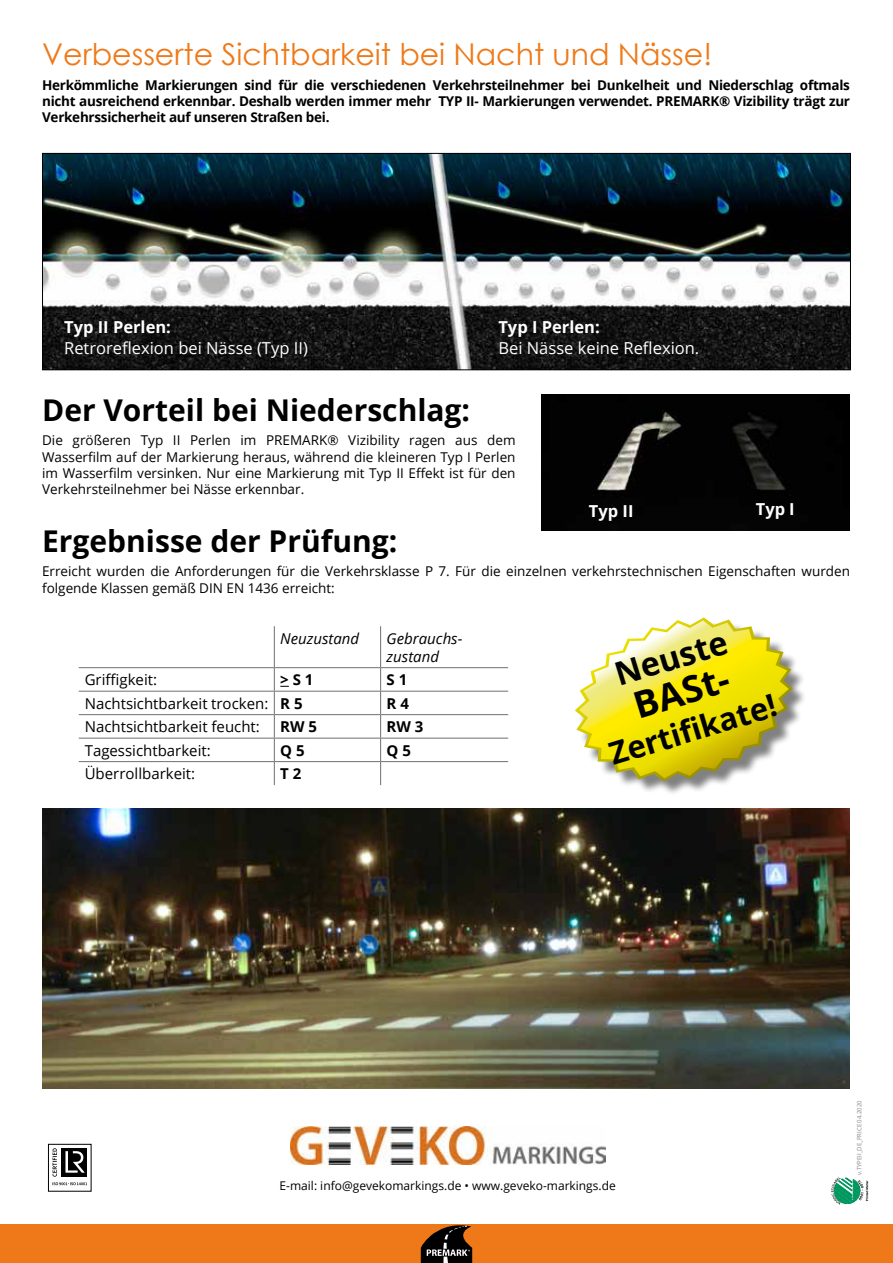
<style>
.page{position:relative;width:893px;height:1263px;background:#fff}
.page>*{position:absolute;margin:0;border:0;box-sizing:border-box;transform-origin:0 0}
.t1{font:700 36.75px "Open Sans";color:#000}
.t2{font:700 32.4px "Open Sans";color:#000}
.t3{font:700 30.9px "Open Sans";color:#000}
.t4{font:700 30px "Open Sans";color:#000}
.t5{font:30px "Century Gothic";color:#ef7918}
.t6{font:16.5px "Open Sans";color:#fff}
.t7{font:700 16.5px "Open Sans";color:#fff}
.t8{font:15px "Open Sans";color:#000}
.t9{font:italic 15px/18px "Open Sans";color:#000}
.t10{font:700 15px "Open Sans";color:#000}
.t11{font:13.5px/16.2px "Open Sans";color:#000}
.t12{font:700 13.5px/16.2px "Open Sans";letter-spacing:-.02em;color:#000;text-align:justify}
.t13{font:12px "Open Sans";color:#000}
.t14{font:6px "Open Sans";color:#878787}
.s1{font-weight:700}
</style>
<div class="page">
<img style="left:44px;top:155px;width:805px;height:213px">
<div style="left:42px;top:153px;width:809px;height:217px;border:1px solid #000"></div>
<hr style="left:274px;top:626px;width:1px;height:41px;background:#706f6f">
<hr style="left:380px;top:626px;width:1px;height:41px;background:#706f6f">
<hr style="left:79px;top:667px;width:195px;height:1px;background:#706f6f">
<hr style="left:274px;top:667px;width:107px;height:1px;background:#706f6f">
<hr style="left:381px;top:667px;width:127px;height:1px;background:#706f6f">
<hr style="left:79px;top:691px;width:195px;height:1px;background:#706f6f">
<hr style="left:274px;top:691px;width:107px;height:1px;background:#706f6f">
<hr style="left:381px;top:691px;width:127px;height:1px;background:#706f6f">
<hr style="left:79px;top:714px;width:195px;height:1px;background:#706f6f">
<hr style="left:274px;top:714px;width:107px;height:1px;background:#706f6f">
<hr style="left:381px;top:714px;width:127px;height:1px;background:#706f6f">
<hr style="left:79px;top:738px;width:195px;height:1px;background:#706f6f">
<hr style="left:274px;top:738px;width:107px;height:1px;background:#706f6f">
<hr style="left:381px;top:738px;width:127px;height:1px;background:#706f6f">
<hr style="left:79px;top:761px;width:195px;height:1px;background:#706f6f">
<hr style="left:274px;top:761px;width:107px;height:1px;background:#706f6f">
<hr style="left:381px;top:761px;width:127px;height:1px;background:#706f6f">
<svg style="left:380px;top:668px;width:1px;height:117px"></svg>
<svg style="left:274px;top:668px;width:15px;height:117px"></svg>
<img style="left:542px;top:395px;width:307px;height:135px">
<div style="left:577px;top:620px;width:230px;height:176px;background:#000;opacity:.5"></div>
<svg style="left:575px;top:617px;width:218px;height:164px"></svg>
<img style="left:42px;top:808px;width:808px;height:281px">
<div style="left:0;top:1225px;width:893px;height:38px;background:#ef7918"></div>
<svg style="left:831px;top:1177px;width:37px;height:27px"></svg>
<svg style="left:421px;top:1225px;width:51px;height:38px"></svg>
<div style="left:48px;top:1144px;width:43px;height:47px;border:1px solid #000"></div>
<svg style="left:53px;top:1148px;width:34px;height:37px"></svg>
<img style="left:290px;top:1126px;width:315px;height:39px">
<h3 class="t5" style="left:42px;top:33px;width:672px">Verbesserte Sichtbarkeit bei Nacht und Nässe!</h3>
<p class="t12" style="left:42px;top:76px;width:809px">Herkömmliche Markierungen sind für die verschiedenen Verkehrsteilnehmer bei Dunkelheit und Niederschlag oftmals nicht ausreichend erkennbar. Deshalb werden immer mehr TYP II- Markierungen verwendet. PREMARK® Vizibility trägt zur Verkehrssicherheit auf unseren Straßen bei.</p>
<p class="t7" style="left:64px;top:316px;width:108px">Typ II Perlen:</p>
<p class="t6" style="left:64px;top:336px;width:245px">Retroreflexion bei Nässe (Typ II)</p>
<p class="t7" style="left:498px;top:316px;width:103px">Typ I Perlen:</p>
<p class="t6" style="left:498px;top:336px;width:202px">Bei Nässe keine Reflexion.</p>
<h3 class="t4" style="left:42px;top:389px;width:429px">Der Vorteil bei Niederschlag:</h3>
<p class="t11" style="left:42px;top:432px;width:475px;text-align:justify">Die größeren Typ II Perlen im PREMARK® Vizibility ragen aus dem Wasserfilm auf der Markierung heraus, während die kleineren Typ I Perlen im Wasserfilm versinken. Nur eine Markierung mit Typ II Effekt ist für den Verkehrsteilnehmer bei Nässe erkennbar.</p>
<p class="t7" style="left:589px;top:499px;width:46px">Typ II</p>
<p class="t7" style="left:756px;top:498px;width:40px">Typ I</p>
<h3 class="t4" style="left:42px;top:520px;width:357px">Ergebnisse der Prüfung:</h3>
<p class="t11" style="left:42px;top:563px;width:809px">Erreicht wurden die Anforderungen für die Verkehrsklasse P 7. Für die einzelnen verkehrstechnischen Eigenschaften wurden folgende Klassen gemäß DIN EN 1436 erreicht:</p>
<p class="t9" style="left:280px;top:629px;width:80px">Neuzustand</p>
<p class="t9" style="left:387px;top:629px;width:77px">Gebrauchs&shy;zustand</p>
<p class="t8" style="left:85px;top:669px;width:74px">Griffigkeit:</p>
<p class="t10" style="left:280px;top:669px;width:35px">&gt; S 1</p>
<p class="t10" style="left:387px;top:669px;width:22px">S 1</p>
<p class="t8" style="left:85px;top:693px;width:219px">Nachtsichtbarkeit trocken: <span class="s1">R 5</span></p>
<p class="t10" style="left:387px;top:693px;width:24px">R 4</p>
<p class="t8" style="left:85px;top:716px;width:177px">Nachtsichtbarkeit feucht:</p>
<p class="t10" style="left:280px;top:716px;width:38px">RW 5</p>
<p class="t10" style="left:387px;top:716px;width:38px">RW 3</p>
<p class="t8" style="left:85px;top:740px;width:128px">Tagessichtbarkeit:</p>
<p class="t10" style="left:280px;top:739px;width:26px">Q 5</p>
<p class="t10" style="left:387px;top:739px;width:26px">Q 5</p>
<p class="t8" style="left:85px;top:763px;width:112px">Überrollbarkeit:</p>
<p class="t10" style="left:280px;top:763px;width:23px">T 2</p>
<h2 class="t2" style="left:609px;top:653px;width:118px;rotate:-17deg">Neuste</h2>
<h1 class="t1" style="left:627px;top:681px;width:106px;rotate:-17deg">BASt-</h1>
<h3 class="t3" style="left:604px;top:734px;width:174px;rotate:-17deg">Zertifi kate!</h3>
<p class="t13" style="left:280px;top:1178px;width:338px">E-mail: info@gevekomarkings.de • www.geveko-markings.de</p>
<p class="t14" style="left:855px;top:1175px;width:76px;rotate:-90deg">v.TYPEII_DE_PRICE 04.2020</p>
</div>
